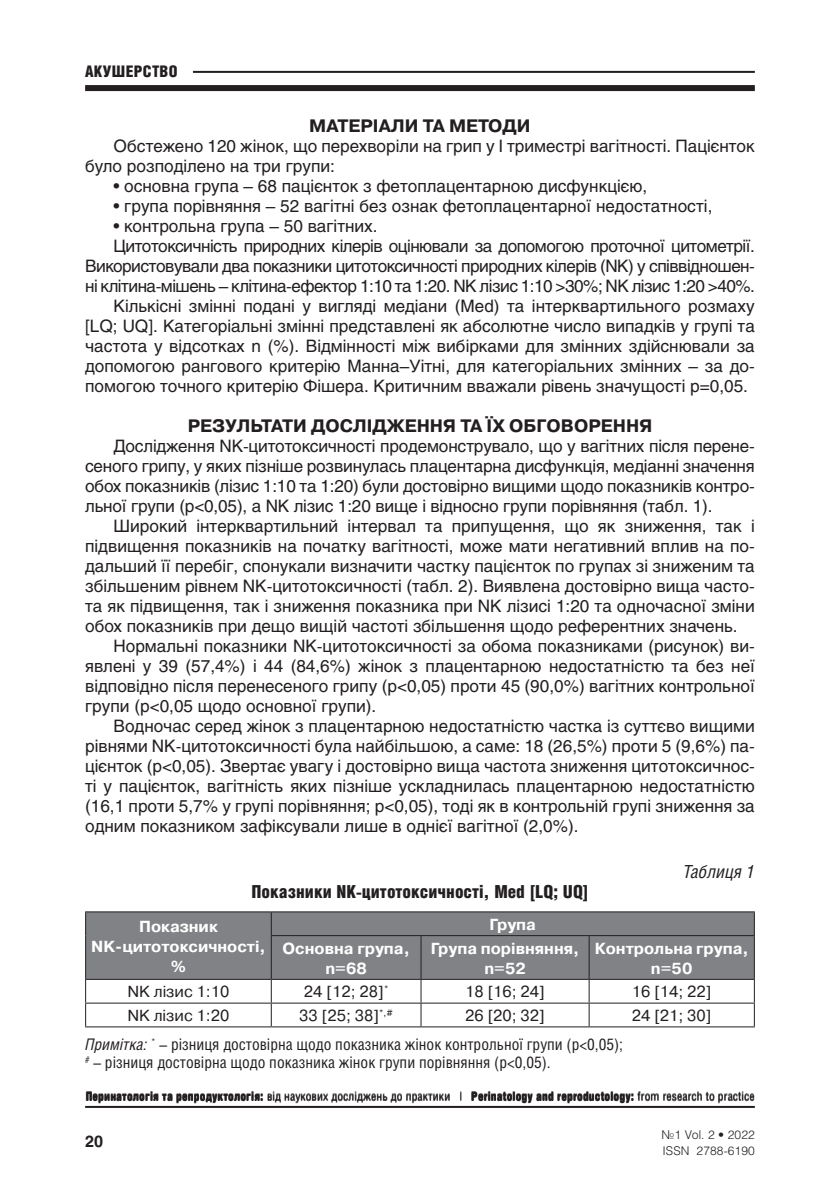
<style>
.page{position:relative;width:840px;height:1191px;background:#fff}
.page>*{position:absolute;margin:0;border:0;box-sizing:border-box;transform-origin:0 0}
.t1{font:700 18px "Pragmatica C";color:#231f20}
.t2{font:900 18px "Helios Cond";color:#231f20}
.t3{font:italic 18px "Helios Cond";color:#231f20}
.t4{font:17px/20px "Helios";color:#231f20;text-align:justify}
.t5{font:17px "Helios";letter-spacing:-.03em;color:#231f20}
.t6{font:16px/18px "Helios Cond";color:#231f20}
.t7{font:700 16px/20px "Pragmatica C";color:#fff;text-align:center}
.t8{font:16px "Pragmatica C";color:#231f20}
.t9{font:900 16px "Helios Cond";letter-spacing:.02em;color:#231f20}
.t10{font:700 16px "Helios";color:#231f20}
.t11{font:900 12px "Helios Cond";letter-spacing:.01em;color:#231f20}
.t12{font:300 12px/16px "Helios";letter-spacing:.01em;color:#231f20}
.s1{font-style:italic}
.s2{font-weight:400}
</style>
<div class="page">
<hr style="left:85px;top:1106px;width:669px;height:2px;background:#231f20">
<div style="left:85px;top:85px;width:669px;height:6px;background:#231f20"></div>
<hr style="left:193px;top:71px;width:561px;height:2px;background:#231f20">
<div style="left:86px;top:912px;width:667px;height:67px;background:#808285"></div>
<hr style="left:85px;top:911px;width:186px;height:1px;background:#231f20">
<svg style="left:85px;top:912px;width:1px;height:23px"></svg>
<hr style="left:271px;top:911px;width:150px;height:1px;background:#231f20">
<svg style="left:270px;top:912px;width:1px;height:23px"></svg>
<hr style="left:421px;top:911px;width:167px;height:1px;background:#231f20">
<hr style="left:588px;top:911px;width:166px;height:1px;background:#231f20">
<svg style="left:753px;top:912px;width:1px;height:23px"></svg>
<hr style="left:85px;top:935px;width:1px;height:44px;background:#231f20">
<hr style="left:270px;top:935px;width:151px;height:1px;background:#231f20">
<hr style="left:270px;top:936px;width:1px;height:43px;background:#231f20">
<hr style="left:421px;top:935px;width:167px;height:1px;background:#231f20">
<hr style="left:420px;top:936px;width:1px;height:43px;background:#231f20">
<hr style="left:588px;top:935px;width:166px;height:1px;background:#231f20">
<hr style="left:588px;top:936px;width:1px;height:43px;background:#231f20">
<hr style="left:753px;top:936px;width:1px;height:43px;background:#231f20">
<hr style="left:85px;top:979px;width:186px;height:1px;background:#231f20">
<hr style="left:271px;top:979px;width:150px;height:1px;background:#231f20">
<hr style="left:421px;top:979px;width:167px;height:1px;background:#231f20">
<hr style="left:588px;top:979px;width:166px;height:1px;background:#231f20">
<hr style="left:85px;top:1002px;width:186px;height:1px;background:#231f20">
<svg style="left:85px;top:980px;width:1px;height:46px"></svg>
<hr style="left:271px;top:1002px;width:150px;height:1px;background:#231f20">
<svg style="left:270px;top:980px;width:1px;height:46px"></svg>
<hr style="left:421px;top:1002px;width:167px;height:1px;background:#231f20">
<svg style="left:420px;top:980px;width:1px;height:46px"></svg>
<hr style="left:588px;top:1002px;width:166px;height:1px;background:#231f20">
<svg style="left:588px;top:980px;width:1px;height:46px"></svg>
<svg style="left:753px;top:980px;width:1px;height:46px"></svg>
<hr style="left:85px;top:1026px;width:186px;height:1px;background:#231f20">
<hr style="left:271px;top:1026px;width:150px;height:1px;background:#231f20">
<hr style="left:421px;top:1026px;width:167px;height:1px;background:#231f20">
<hr style="left:588px;top:1026px;width:166px;height:1px;background:#231f20">
<p class="t9" style="left:85px;top:62px;width:94px">АКУШЕРСТВО</p>
<p class="t1" style="left:309px;top:116px;width:223px">МАТЕРІАЛИ ТА МЕТОДИ</p>
<p class="t4" style="left:85px;top:136px;width:670px;text-indent:28px">Обстежено 120 жінок, що перехворіли на грип у І триместрі вагітності. Пацієнток було розподілено на три групи:</p>
<p class="t4" style="left:113px;top:176px;width:535px">• основна група – 68 пацієнток з фетоплацентарною дисфункцією,</p>
<p class="t4" style="left:113px;top:196px;width:600px">• група порівняння – 52 вагітні без ознак фетоплацентарної недостатності,</p>
<p class="t4" style="left:113px;top:216px;width:265px">• контрольна група – 50 вагітних.</p>
<p class="t5" style="left:113px;top:236px;width:642px">Цитотоксичність природних кілерів оцінювали за допомогою проточної цитометрії.</p>
<p class="t5" style="left:85px;top:256px;width:671px">Використовували два показники цитотоксичності природних кілерів (NK) у співвідношен-</p>
<p class="t5" style="left:85px;top:276px;width:671px">ні клітина-мішень – клітина-ефектор 1:10 та 1:20. NK лізис 1:10 &gt;30%; NK лізис 1:20 &gt;40%.</p>
<p class="t4" style="left:113px;top:296px;width:642px">Кількісні змінні подані у вигляді медіани (Med) та інтерквартильного розмаху</p>
<p class="t4" style="left:85px;top:316px;width:671px">[LQ; UQ]. Категоріальні змінні представлені як абсолютне число випадків у групі та</p>
<p class="t4" style="left:85px;top:336px;width:670px">частота у відсотках n (%). Відмінності між вибірками для змінних здійснювали за</p>
<p class="t4" style="left:85px;top:356px;width:671px">допомогою рангового критерію Манна–Уітні, для категоріальних змінних – за до-</p>
<p class="t4" style="left:85px;top:376px;width:664px">помогою точного критерію Фішера. Критичним вважали рівень значущості p=0,05.</p>
<p class="t1" style="left:187px;top:416px;width:466px">РЕЗУЛЬТАТИ ДОСЛІДЖЕННЯ ТА ЇХ ОБГОВОРЕННЯ</p>
<p class="t4" style="left:85px;top:436px;width:670px;text-indent:28px">Дослідження NK-цитотоксичності продемонструвало, що у вагітних після перене&shy;сеного грипу, у яких пізніше розвинулась плацентарна дисфункція, медіанні значення обох показників (лізис 1:10 та 1:20) були достовірно вищими щодо показників контро&shy;льної групи (p&lt;0,05), а NK лізис 1:20 вище і відносно групи порівняння (табл. 1).</p>
<p class="t4" style="left:85px;top:516px;width:670px;text-indent:28px">Широкий інтерквартильний інтервал та припущення, що як зниження, так і підвищення показників на початку вагітності, може мати негативний вплив на по&shy;дальший її перебіг, спонукали визначити частку пацієнток по групах зі зниженим та збільшеним рівнем NK-цитотоксичності (табл. 2). Виявлена достовірно вища часто&shy;та як підвищення, так і зниження показника при NK лізисі 1:20 та одночасної зміни обох показників при дещо вищій частоті збільшення щодо референтних значень.</p>
<p class="t4" style="left:85px;top:636px;width:670px;text-indent:28px">Нормальні показники NK-цитотоксичності за обома показниками (рисунок) ви&shy;явлені у 39 (57,4%) і 44 (84,6%) жінок з плацентарною недостатністю та без неї відповідно після перенесеного грипу (p&lt;0,05) проти 45 (90,0%) вагітних контрольної групи (p&lt;0,05 щодо основної групи).</p>
<p class="t4" style="left:85px;top:716px;width:670px;text-indent:28px">Водночас серед жінок з плацентарною недостатністю частка із суттєво вищими рівнями NK-цитотоксичності була найбільшою, а саме: 18 (26,5%) проти 5 (9,6%) па&shy;цієнток (p&lt;0,05). Звертає увагу і достовірно вища частота зниження цитотоксичнос&shy;ті у пацієнток, вагітність яких пізніше ускладнилась плацентарною недостатністю (16,1 проти 5,7% у групі порівняння; p&lt;0,05), тоді як в контрольній групі зниження за одним показником зафіксували лише в однієї вагітної (2,0%).</p>
<p class="t2" style="left:251px;top:881px;width:338px">Показники NK-цитотоксичності, Med [LQ; UQ]</p>
<p class="t3" style="left:683px;top:861px;width:73px">Таблиця 1</p>
<p class="t7" style="left:91px;top:916px;width:176px">Показник<br>NK-цитотоксичності, %</p>
<p class="t7" style="left:489px;top:914px;width:48px">Група</p>
<p class="t7" style="left:282px;top:938px;width:129px">Основна група, n=68</p>
<p class="t7" style="left:430px;top:938px;width:150px">Група порівняння, n=52</p>
<p class="t7" style="left:594px;top:938px;width:155px">Контрольна група, n=50</p>
<p class="t8" style="left:127px;top:983px;width:103px">NK лізис 1:10</p>
<p class="t8" style="left:304px;top:983px;width:86px">24 [12; 28]<sup>*</sup></p>
<p class="t8" style="left:465px;top:983px;width:81px">18 [16; 24]</p>
<p class="t8" style="left:631px;top:983px;width:81px">16 [14; 22]</p>
<p class="t8" style="left:127px;top:1007px;width:103px">NK лізис 1:20</p>
<p class="t8" style="left:299px;top:1007px;width:95px">33 [25; 38]<sup>*,#</sup></p>
<p class="t8" style="left:465px;top:1007px;width:81px">26 [20; 32]</p>
<p class="t8" style="left:631px;top:1007px;width:81px">24 [21; 30]</p>
<p class="t6" style="left:85px;top:1035px;width:539px"><span class="s1">Примітка:</span> <sup>*</sup> – різниця достовірна щодо показника жінок контрольної групи (p&lt;0,05); <sup>#</sup> – різниця достовірна щодо показника жінок групи порівняння (p&lt;0,05).</p>
<p class="t11" style="left:86px;top:1089px;width:670px">Перинатологія та репродуктологія: <span class="s2">від наукових досліджень до практики |</span> Perinatology and reproductology: <span class="s2">from research to practice</span></p>
<p class="t10" style="left:85px;top:1131px;width:19px">20</p>
<p class="t12" style="left:661px;top:1126px;width:95px">№1 Vol. 2 • 2022<br>ISSN 2788-6190</p>
</div>
